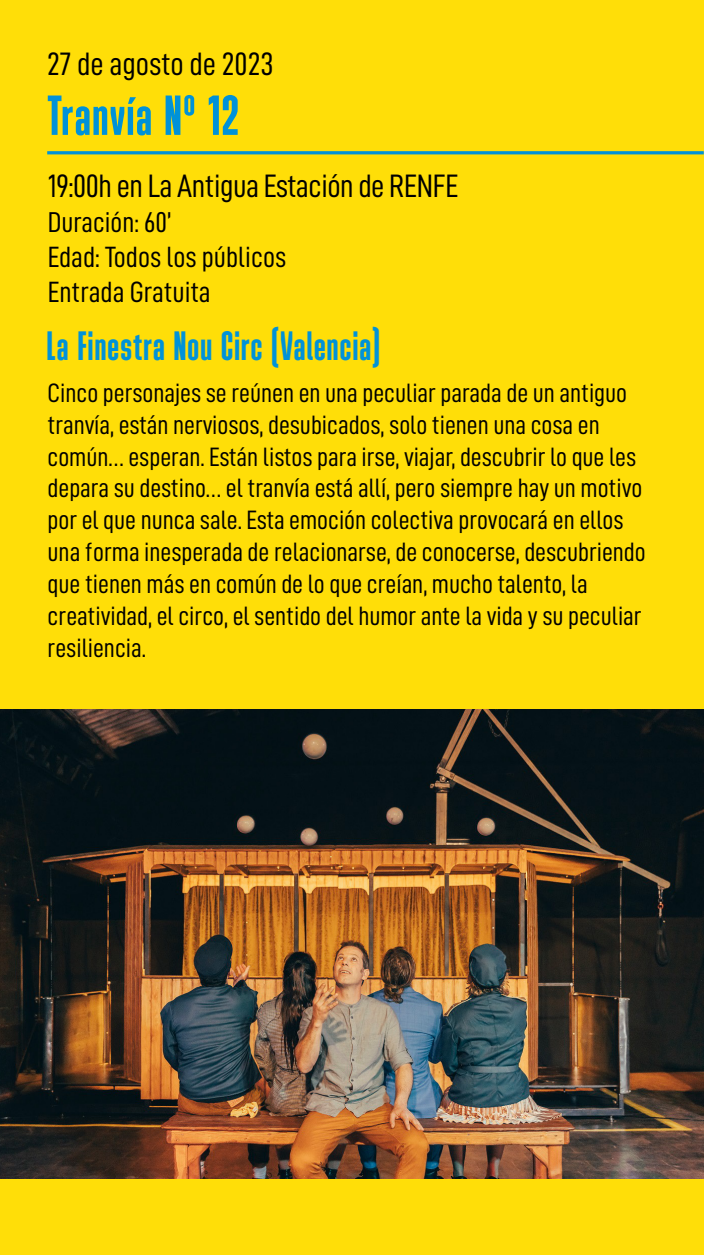
<style>
.page{position:relative;width:704px;height:1255px;background:#fff}
.page>*{position:absolute;margin:0;border:0;box-sizing:border-box;transform-origin:0 0}
.t1{font:56.25px "Bulevar";letter-spacing:.03em;color:#0092d8}
.t2{font:40.94px "Bulevar";letter-spacing:.03em;color:#0092d8}
.t3{font:32.5px "D DIN Condensed";letter-spacing:-.015em;color:#000}
.t4{font:29.38px/35.2px "D DIN Condensed";color:#000}
.t5{font:28.75px "D DIN Condensed";color:#000}
.t6{font:26.62px/32px "D DIN Condensed";color:#000}
</style>
<div class="page">
<div style="left:0;top:0;width:703px;height:1255px;background:#ffde08"></div>
<hr style="left:47px;top:151px;width:656px;height:3px;background:#0092d8">
<img style="left:0;top:709px;width:702px;height:469px">
<p class="t3" style="left:47px;top:46px;width:228px">27 de agosto de 2023</p>
<h1 class="t1" style="left:47px;top:84px;width:193px">Tranvía Nº 12</h1>
<p class="t3" style="left:48px;top:168px;width:412px">19:00h en La Antigua Estación de RENFE</p>
<p class="t5" style="left:48px;top:206px;width:125px">Duración: 60’</p>
<p class="t4" style="left:48px;top:239px;width:240px">Edad: Todos los públicos<br>Entrada Gratuita</p>
<h2 class="t2" style="left:47px;top:323px;width:334px">La Finestra Nou Circ (Valencia)</h2>
<p class="t6" style="left:48px;top:376px;width:599px">Cinco personajes se reúnen en una peculiar parada de un antiguo tranvía, están nerviosos, desubicados, solo tienen una cosa en común… esperan. Están listos para irse, viajar, descubrir lo que les depara su destino… el tranvía está allí, pero siempre hay un motivo por el que nunca sale. Esta emoción colectiva provocará en ellos una forma inesperada de relacionarse, de conocerse, descubriendo que tienen más en común de lo que creían, mucho talento, la creatividad, el circo, el sentido del humor ante la vida y su peculiar resiliencia.</p>
</div>
